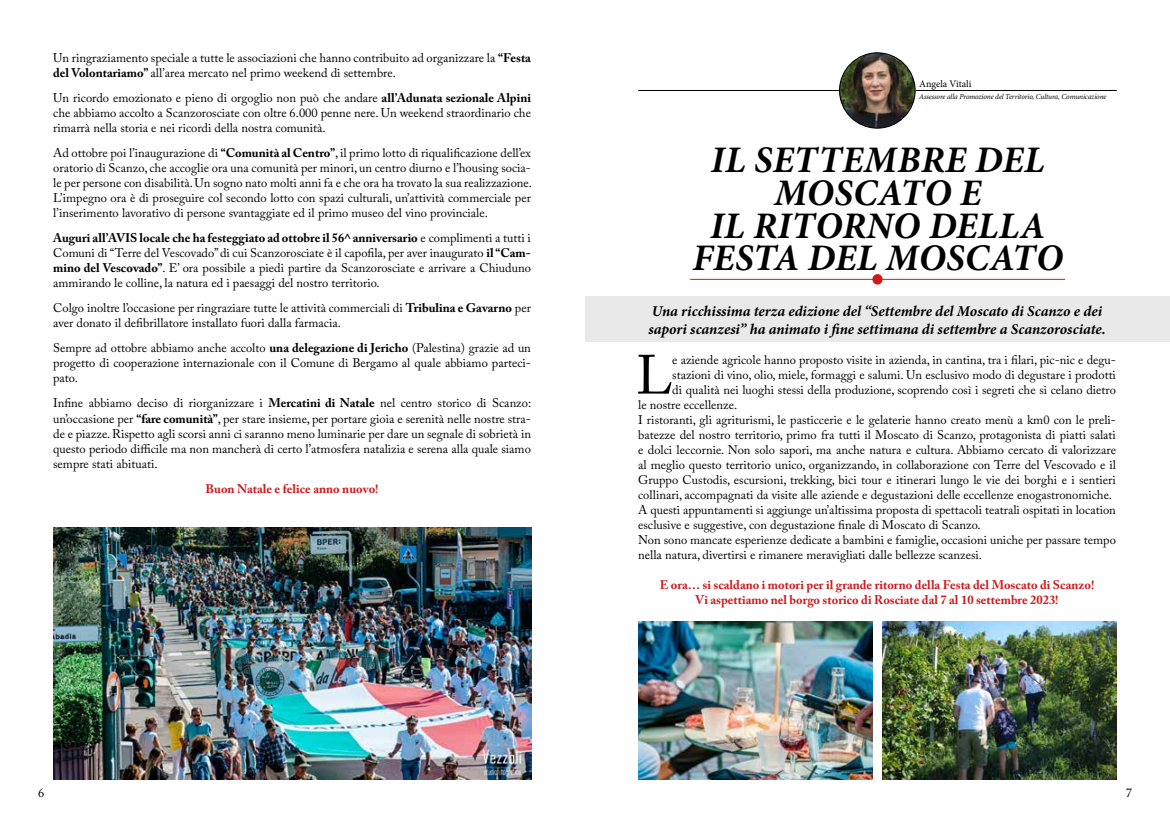
<style>
.page{position:relative;width:1170px;height:833px;background:#fff}
.page>*{position:absolute;margin:0;border:0;box-sizing:border-box;transform-origin:0 0}
.t1{font:54.75px "Adobe Caslon Pro";color:#000}
.t2{font:italic 700 37.5px/32.5px "Minion Pro";letter-spacing:.01em;color:#000;text-align:center}
.t3{font:italic 700 15px/18px "Minion Pro";letter-spacing:-.005em;color:#000}
.t4{font:12.5px/15px "Adobe Caslon Pro";color:#000;text-align:justify}
.t5{font:700 12.5px/15px "Adobe Caslon Pro";color:#cd191c;text-align:center}
.t6{font:10px "Minion Pro";letter-spacing:-.005em;color:#000}
.t7{font:italic 7.5px "Minion Pro";letter-spacing:-.02em;color:#000}
.s1{font-weight:700}
</style>
<div class="page">
<div style="left:585px;top:297px;width:584px;height:45px;background:#e8e9e8"></div>
<hr style="left:690px;top:279px;width:374px;height:1px;background:#cd191c">
<div style="left:873px;top:275px;width:8px;height:9px;background:#cd191c;border-radius:50%"></div>
<div style="left:872px;top:274px;width:10px;height:10px;border:1px solid #cd191c;border-radius:50%"></div>
<img style="left:54px;top:527px;width:477px;height:252px">
<img style="left:638px;top:621px;width:234px;height:158px">
<img style="left:882px;top:621px;width:234px;height:158px">
<img style="left:839px;top:53px;width:76px;height:75px;border-radius:38px">
<div style="left:839px;top:52px;width:76px;height:76px;border:1px solid #000;border-radius:50%"></div>
<hr style="left:638px;top:90px;width:201px;height:1px;background:#000">
<hr style="left:915px;top:90px;width:201px;height:1px;background:#000">
<p class="t4" style="left:53px;top:51px;width:479px">Un ringraziamento speciale a tutte le associazioni che hanno contribuito ad organizzare la <span class="s1">“Festa del Volontariamo”</span> all’area mercato nel primo weekend di settembre.</p>
<p class="t4" style="left:53px;top:91px;width:479px">Un ricordo emozionato e pieno di orgoglio non può che andare <span class="s1">all’Adunata sezionale Alpini </span>che abbiamo accolto a Scanzorosciate con oltre 6.000 penne nere. Un weekend straordinario che rimarrà nella storia e nei ricordi della nostra comunità.</p>
<p class="t4" style="left:53px;top:146px;width:480px">Ad ottobre poi l’inaugurazione di <span class="s1">“Comunità al Centro”</span>, il primo lotto di riqualificazione dell’ex oratorio di Scanzo, che accoglie ora una comunità per minori, un centro diurno e l’housing socia&shy;le per persone con disabilità. Un sogno nato molti anni fa e che ora ha trovato la sua realizzazione.<br>L’impegno ora è di proseguire col secondo lotto con spazi culturali, un’attività commerciale per l’inserimento lavorativo di persone svantaggiate ed il primo museo del vino provinciale.</p>
<p class="t4" style="left:53px;top:231px;width:479px"><span class="s1">Auguri all’AVIS locale che ha festeggiato ad ottobre il 56^ anniversario</span> e complimenti a tutti i Comuni di “Terre del Vescovado” di cui Scanzorosciate è il capofila, per aver inaugurato <span class="s1">il “Cam&shy;mino del Vescovado”</span>. E’ ora possibile a piedi partire da Scanzorosciate e arrivare a Chiuduno ammirando le colline, la natura ed i paesaggi del nostro territorio.</p>
<p class="t4" style="left:53px;top:301px;width:479px">Colgo inoltre l’occasione per ringraziare tutte le attività commerciali di <span class="s1">Tribulina e Gavarno</span> per aver donato il defibrillatore installato fuori dalla farmacia.</p>
<p class="t4" style="left:53px;top:341px;width:479px">Sempre ad ottobre abbiamo anche accolto <span class="s1">una delegazione di Jericho</span> (Palestina) grazie ad un progetto di cooperazione internazionale con il Comune di Bergamo al quale abbiamo parteci&shy;pato.</p>
<p class="t4" style="left:53px;top:396px;width:479px">Infine abbiamo deciso di riorganizzare i <span class="s1">Mercatini di Natale</span> nel centro storico di Scanzo: un’occasione per <span class="s1">“fare comunità”</span>, per stare insieme, per portare gioia e serenità nelle nostre stra&shy;de e piazze. Rispetto agli scorsi anni ci saranno meno luminarie per dare un segnale di sobrietà in questo periodo difficile ma non mancherà di certo l’atmosfera natalizia e serena alla quale siamo sempre stati abituati.</p>
<p class="t5" style="left:205px;top:481px;width:174px">Buon Natale e felice anno nuovo!</p>
<p class="t6" style="left:919px;top:77px;width:54px">Angela Vitali</p>
<p class="t7" style="left:919px;top:92px;width:189px">Assessore alla Promozione del Territorio, Cultura, Comunicazione</p>
<h2 class="t2" style="left:692px;top:144px;width:372px">IL SETTEMBRE DEL<br>MOSCATO E<br>IL RITORNO DELLA<br>FESTA DEL MOSCATO</h2>
<p class="t3" style="left:648px;top:301px;width:458px">Una ricchissima terza edizione del “Settembre del Moscato di Scanzo e dei sapori scanzesi” ha animato i fine settimana di settembre a Scanzorosciate.</p>
<h1 class="t1" style="left:636px;top:342px;width:38px">L</h1>
<p class="t4" style="left:672px;top:352px;width:445px">e aziende agricole hanno proposto visite in azienda, in cantina, tra i filari, pic-nic e degu-</p>
<p class="t4" style="left:672px;top:367px;width:445px">stazioni di vino, olio, miele, formaggi e salumi. Un esclusivo modo di degustare i prodotti</p>
<p class="t4" style="left:672px;top:382px;width:445px">di qualità nei luoghi stessi della produzione, scoprendo così i segreti che si celano dietro</p>
<p class="t4" style="left:638px;top:397px;width:101px">le nostre eccellenze.</p>
<p class="t4" style="left:638px;top:412px;width:479px">I ristoranti, gli agriturismi, le pasticcerie e le gelaterie hanno creato menù a km0 con le preli-</p>
<p class="t4" style="left:638px;top:427px;width:479px">batezze del nostro territorio, primo fra tutti il Moscato di Scanzo, protagonista di piatti salati</p>
<p class="t4" style="left:638px;top:442px;width:479px">e dolci leccornie. Non solo sapori, ma anche natura e cultura. Abbiamo cercato di valorizzare</p>
<p class="t4" style="left:638px;top:457px;width:479px">al meglio questo territorio unico, organizzando, in collaborazione con Terre del Vescovado e il</p>
<p class="t4" style="left:638px;top:472px;width:479px">Gruppo Custodis, escursioni, trekking, bici tour e itinerari lungo le vie dei borghi e i sentieri</p>
<p class="t4" style="left:638px;top:487px;width:475px">collinari, accompagnati da visite alle aziende e degustazioni delle eccellenze enogastronomiche.</p>
<p class="t4" style="left:638px;top:502px;width:479px">A questi appuntamenti si aggiunge un’altissima proposta di spettacoli teatrali ospitati in location</p>
<p class="t4" style="left:638px;top:517px;width:344px">esclusive e suggestive, con degustazione finale di Moscato di Scanzo.</p>
<p class="t4" style="left:638px;top:532px;width:479px">Non sono mancate esperienze dedicate a bambini e famiglie, occasioni uniche per passare tempo</p>
<p class="t4" style="left:638px;top:547px;width:345px">nella natura, divertirsi e rimanere meravigliati dalle bellezze scanzesi.</p>
<p class="t5" style="left:659px;top:577px;width:436px">E ora… si scaldano i motori per il grande ritorno della Festa del Moscato di Scanzo!<br>Vi aspettiamo nel borgo storico di Rosciate dal 7 al 10 settembre 2023!</p>
<p class="t4" style="left:38px;top:785px;width:8px">6</p>
<p class="t4" style="left:1125px;top:785px;width:8px">7</p>
</div>
